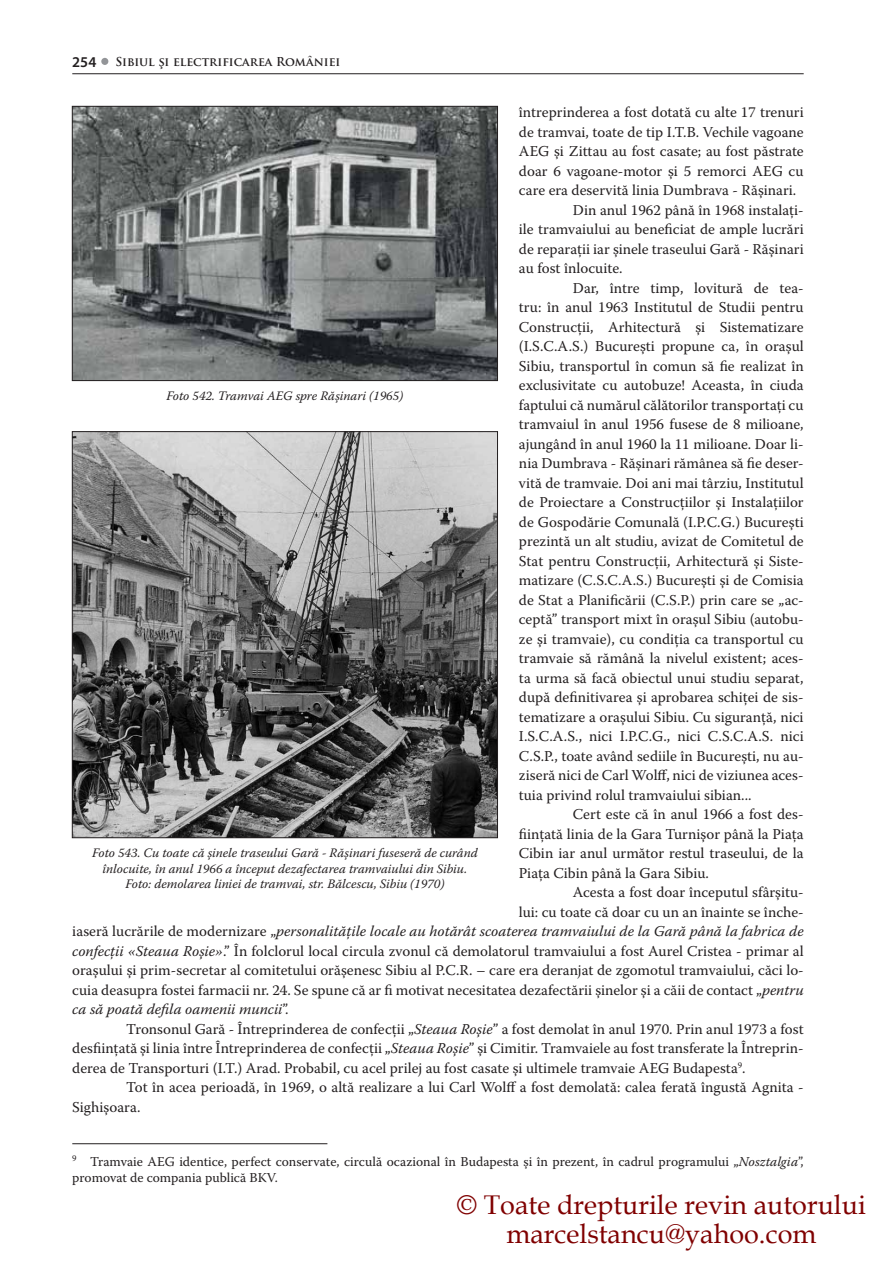
<style>
.page{position:relative;width:893px;height:1263px;background:#fff}
.page>*{position:absolute;margin:0;border:0;box-sizing:border-box;transform-origin:0 0}
.t1{font:27px/28.7px "Book Antiqua";color:#800000;text-align:center}
.t2{font:15px "Warnock Pro";color:#231f20}
.t3{font:italic 15px "Warnock Pro";color:#231f20}
.t4{font:600 15px "Myriad Pro";color:#231f20}
.t5{font:13.5px/16.2px "Warnock Pro";color:#231f20}
.t6{font:italic 12.9px/15.5px "Warnock Pro";color:#231f20;text-align:center}
.t7{font:700 12px "Trajan Pro";color:#231f20}
.s1{font-style:normal}
.s2{font-style:italic}
</style>
<div class="page">
<hr style="left:72px;top:73px;width:732px;height:1px;background:#231f20">
<div style="left:101px;top:58px;width:7px;height:7px;background:#939598;border-radius:50%"></div>
<hr style="left:72px;top:1143px;width:255px;height:1px;background:#231f20">
<img style="left:74px;top:108px;width:422px;height:271px">
<div style="left:72px;top:106px;width:426px;height:275px;border:1px solid #231f20"></div>
<img style="left:74px;top:433px;width:422px;height:403px">
<p class="t4" style="left:72px;top:52px;width:26px">254</p>
<p class="t7" style="left:116px;top:54px;width:226px">Sibiul şi electrificarea României</p>
<p class="t2" style="left:519px;top:103px;width:286px">întreprinderea a fost dotată cu alte 17 trenuri</p>
<p class="t2" style="left:519px;top:123px;width:286px">de tramvai, toate de tip I.T.B. Vechile vagoane</p>
<p class="t2" style="left:519px;top:142px;width:286px">AEG şi Zittau au fost casate; au fost păstrate</p>
<p class="t2" style="left:519px;top:162px;width:286px">doar 6 vagoane-motor şi 5 remorci AEG cu</p>
<p class="t2" style="left:519px;top:181px;width:279px">care era deservită linia Dumbrava - Răşinari.</p>
<p class="t2" style="left:573px;top:201px;width:232px">Din anul 1962 până în 1968 instalaţi-</p>
<p class="t2" style="left:519px;top:220px;width:286px">ile tramvaiului au beneficiat de ample lucrări</p>
<p class="t2" style="left:519px;top:240px;width:286px">de reparaţii iar şinele traseului Gară - Răşinari</p>
<p class="t2" style="left:519px;top:259px;width:105px">au fost înlocuite.</p>
<p class="t2" style="left:573px;top:279px;width:232px">Dar, între timp, lovitură de tea-</p>
<p class="t2" style="left:519px;top:298px;width:286px">tru: în anul 1963 Institutul de Studii pentru</p>
<p class="t2" style="left:519px;top:318px;width:286px">Construcţii, Arhitectură şi Sistematizare</p>
<p class="t2" style="left:519px;top:337px;width:286px">(I.S.C.A.S.) Bucureşti propune ca, în oraşul</p>
<p class="t2" style="left:519px;top:357px;width:286px">Sibiu, transportul în comun să fie realizat în</p>
<p class="t2" style="left:519px;top:376px;width:286px">exclusivitate cu autobuze! Aceasta, în ciuda</p>
<p class="t2" style="left:519px;top:396px;width:286px">faptului că numărul călătorilor transportaţi cu</p>
<p class="t2" style="left:519px;top:415px;width:286px">tramvaiul în anul 1956 fusese de 8 milioane,</p>
<p class="t2" style="left:519px;top:435px;width:286px">ajungând în anul 1960 la 11 milioane. Doar li-</p>
<p class="t2" style="left:519px;top:454px;width:286px">nia Dumbrava - Răşinari rămânea să fie deser-</p>
<p class="t2" style="left:519px;top:474px;width:286px">vită de tramvaie. Doi ani mai târziu, Institutul</p>
<p class="t2" style="left:519px;top:493px;width:286px">de Proiectare a Construcţiilor şi Instalaţiilor</p>
<p class="t2" style="left:519px;top:513px;width:286px">de Gospodărie Comunală (I.P.C.G.) Bucureşti</p>
<p class="t2" style="left:519px;top:532px;width:286px">prezintă un alt studiu, avizat de Comitetul de</p>
<p class="t2" style="left:519px;top:552px;width:286px">Stat pentru Construcţii, Arhitectură şi Siste-</p>
<p class="t2" style="left:519px;top:571px;width:286px">matizare (C.S.C.A.S.) Bucureşti şi de Comisia</p>
<p class="t2" style="left:519px;top:591px;width:286px">de Stat a Planificării (C.S.P.) prin care se „ac-</p>
<p class="t2" style="left:519px;top:610px;width:286px">ceptă” transport mixt în oraşul Sibiu (autobu-</p>
<p class="t2" style="left:519px;top:630px;width:286px">ze şi tramvaie), cu condiţia ca transportul cu</p>
<p class="t2" style="left:519px;top:649px;width:286px">tramvaie să rămână la nivelul existent; aces-</p>
<p class="t2" style="left:519px;top:669px;width:286px">ta urma să facă obiectul unui studiu separat,</p>
<p class="t2" style="left:519px;top:688px;width:286px">după definitivarea şi aprobarea schiţei de sis-</p>
<p class="t2" style="left:519px;top:708px;width:286px">tematizare a oraşului Sibiu. Cu siguranţă, nici</p>
<p class="t2" style="left:519px;top:727px;width:286px">I.S.C.A.S., nici I.P.C.G., nici C.S.C.A.S. nici</p>
<p class="t2" style="left:519px;top:747px;width:286px">C.S.P., toate având sediile în Bucureşti, nu au-</p>
<p class="t2" style="left:519px;top:766px;width:286px">ziseră nici de Carl Wolff, nici de viziunea aces-</p>
<p class="t2" style="left:519px;top:786px;width:234px">tuia privind rolul tramvaiului sibian...</p>
<p class="t2" style="left:573px;top:805px;width:232px">Cert este că în anul 1966 a fost des-</p>
<p class="t2" style="left:519px;top:825px;width:286px">fiinţată linia de la Gara Turnişor până la Piaţa</p>
<p class="t2" style="left:519px;top:844px;width:286px">Cibin iar anul următor restul traseului, de la</p>
<p class="t2" style="left:519px;top:864px;width:192px">Piaţa Cibin până la Gara Sibiu.</p>
<p class="t2" style="left:573px;top:883px;width:232px">Acesta a fost doar începutul sfârşitu-</p>
<p class="t2" style="left:519px;top:903px;width:286px">lui: cu toate că doar cu un an înainte se înche-</p>
<p class="t3" style="left:72px;top:922px;width:733px"><span class="s1">iaseră lucrările de modernizare „</span>personalităţile locale au hotărât scoaterea tramvaiului de la Gară până la fabrica de</p>
<p class="t2" style="left:72px;top:942px;width:733px"><span class="s2">confecţii «Steaua Roşie»</span>.” În folclorul local circula zvonul că demolatorul tramvaiului a fost Aurel Cristea - primar al</p>
<p class="t2" style="left:72px;top:961px;width:733px">oraşului şi prim-secretar al comitetului orăşenesc Sibiu al P.C.R. – care era deranjat de zgomotul tramvaiului, căci lo-</p>
<p class="t2" style="left:72px;top:981px;width:733px">cuia deasupra fostei farmacii nr. 24. Se spune că ar fi motivat necesitatea dezafectării şinelor şi a căii de contact „<span class="s2">pentru</span></p>
<p class="t3" style="left:72px;top:1000px;width:218px">ca să poată defila oamenii muncii<span class="s1">”.</span></p>
<p class="t2" style="left:126px;top:1020px;width:679px">Tronsonul Gară - Întreprinderea de confecţii „<span class="s2">Steaua Roşie</span>” a fost demolat în anul 1970. Prin anul 1973 a fost</p>
<p class="t2" style="left:72px;top:1039px;width:733px">desfiinţată şi linia între Întreprinderea de confecţii „<span class="s2">Steaua Roşie</span>” şi Cimitir. Tramvaiele au fost transferate la Întreprin-</p>
<p class="t2" style="left:72px;top:1059px;width:675px">derea de Transporturi (I.T.) Arad. Probabil, cu acel prilej au fost casate şi ultimele tramvaie AEG Budapesta<sup>9</sup>.</p>
<p class="t2" style="left:126px;top:1078px;width:679px">Tot în acea perioadă, în 1969, o altă realizare a lui Carl Wolff a fost demolată: calea ferată îngustă Agnita -</p>
<p class="t2" style="left:72px;top:1098px;width:70px">Sighişoara.</p>
<p class="t5" style="left:72px;top:1153px;width:733px"><sup>9</sup> Tramvaie AEG identice, perfect conservate, circulă ocazional în Budapesta şi în prezent, în cadrul programului „<span class="s2">Nosztalgia</span>”, promovat de compania publică BKV.</p>
<p class="t6" style="left:166px;top:388px;width:238px">Foto 542. Tramvai AEG spre Răşinari (1965)</p>
<p class="t6" style="left:92px;top:845px;width:387px">Foto 543. Cu toate că şinele traseului Gară - Răşinari fuseseră de curând înlocuite, în anul 1966 a început dezafectarea tramvaiului din Sibiu.<br>Foto: demolarea liniei de tramvai, str. Bălcescu, Sibiu (1970)</p>
<h1 class="t1" style="left:457px;top:1190px;width:411px">© Toate drepturile revin autorului marcelstancu@yahoo.com</h1>
</div>
